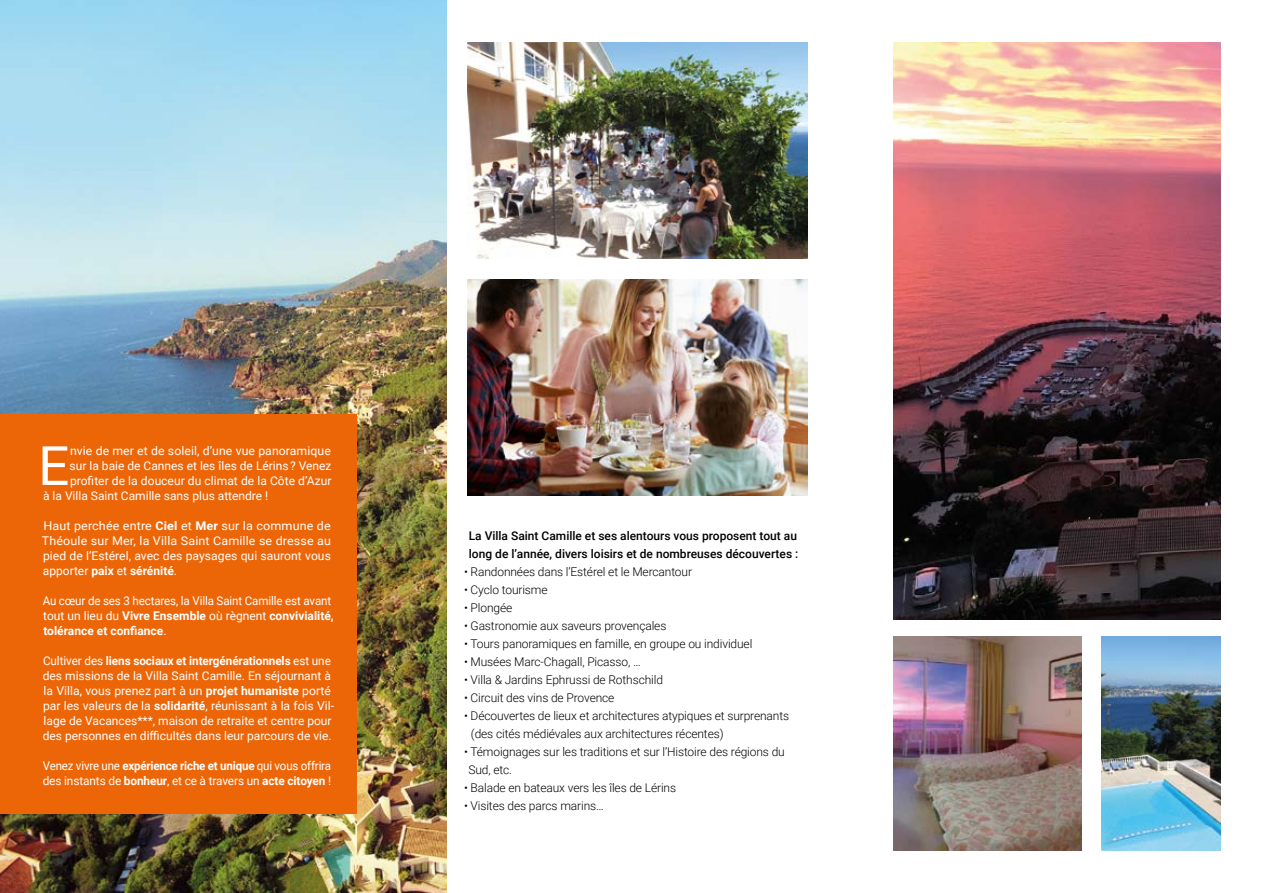
<style>
.page{position:relative;width:1263px;height:893px;background:#fff}
.page>*{position:absolute;margin:0;border:0;box-sizing:border-box;transform-origin:0 0}
.t1{font:54.15px "Roboto";color:#fff}
.t2{font:300 12px/18px "Roboto";letter-spacing:-.01em;color:#000}
.t3{font:12px/15px "Roboto";color:#fff}
.t4{font:12px/15px "Roboto";color:#fff;scale:.96 1}
.t5{font:12px/15px "Roboto";color:#fff;text-align:justify;scale:1.05 1}
.t6{font:500 12px/18px "Roboto";color:#000}
.s1{font-weight:700}
</style>
<div class="page">
<img style="left:893px;top:43px;width:327px;height:576px">
<img style="left:1102px;top:637px;width:118px;height:213px">
<img style="left:893px;top:637px;width:188px;height:213px">
<img style="left:468px;top:43px;width:340px;height:216px">
<img style="left:468px;top:279px;width:340px;height:216px">
<img style="left:0;top:0;width:446px;height:893px">
<div style="left:0;top:414px;width:357px;height:399px;background:#ec6608"></div>
<h1 class="t1" style="left:38px;top:428px;width:33px">E</h1>
<p class="t3" style="left:70px;top:443px;width:262px">nvie de mer et de soleil, d’une vue panoramique</p>
<p class="t3" style="left:70px;top:458px;width:263px">sur la baie de Cannes et les îles de Lérins ? Venez</p>
<p class="t3" style="left:70px;top:473px;width:263px">profiter de la douceur du climat de la Côte d’Azur</p>
<p class="t3" style="left:43px;top:488px;width:227px">à la Villa Saint Camille sans plus attendre !</p>
<p class="t5" style="left:42px;top:518px;width:277px">Haut perchée entre <span class="s1">Ciel</span> et <span class="s1">Mer</span> sur la commune de Théoule sur Mer, la Villa Saint Camille se dresse au pied de l’Estérel, avec des paysages qui sauront vous apporter <span class="s1">paix</span> et <span class="s1">sérénité</span>.</p>
<p class="t4" style="left:43px;top:593px;width:305px">Au cœur de ses 3 hectares, la Villa Saint Camille est avant tout un lieu du <span class="s1">Vivre Ensemble</span> où règnent <span class="s1">convivialité, tolérance et confiance</span>.</p>
<p class="t3" style="left:43px;top:653px;width:293px">Cultiver des <span class="s1">liens sociaux et intergénérationnels</span> est une des missions de la Villa Saint Camille. En séjournant à la Villa, vous prenez part à un <span class="s1">projet humaniste</span> porté par les valeurs de la <span class="s1">solidarité</span>, réunissant à la fois Vil&shy;lage de Vacances***, maison de retraite et centre pour des personnes en difficultés dans leur parcours de vie.</p>
<p class="t4" style="left:43px;top:758px;width:302px">Venez vivre une <span class="s1">expérience riche et unique</span> qui vous offrira des instants de <span class="s1">bonheur</span>, et ce à travers un <span class="s1">acte citoyen</span> !</p>
<p class="t6" style="left:469px;top:526px;width:331px">La Villa Saint Camille et ses alentours vous proposent tout au long de l’année, divers loisirs et de nombreuses découvertes :</p>
<p class="t2" style="left:464px;top:562px;width:229px">• Randonnées dans l’Estérel et le Mercantour</p>
<p class="t2" style="left:464px;top:580px;width:85px">• Cyclo tourisme</p>
<p class="t2" style="left:464px;top:598px;width:50px">• Plongée</p>
<p class="t2" style="left:464px;top:616px;width:204px">• Gastronomie aux saveurs provençales</p>
<p class="t2" style="left:464px;top:634px;width:290px">• Tours panoramiques en famille, en groupe ou individuel</p>
<p class="t2" style="left:464px;top:652px;width:178px">• Musées Marc-Chagall, Picasso, …</p>
<p class="t2" style="left:464px;top:670px;width:201px">• Villa &amp; Jardins Ephrussi de Rothschild</p>
<p class="t2" style="left:464px;top:688px;width:152px">• Circuit des vins de Provence</p>
<p class="t2" style="left:471px;top:706px;width:320px;text-indent:-7px">• Découvertes de lieux et architectures atypiques et surprenants (des cités médiévales aux architectures récentes)</p>
<p class="t2" style="left:468px;top:742px;width:318px;text-indent:-4px">• Témoignages sur les traditions et sur l’Histoire des régions du<br>Sud, etc.</p>
<p class="t2" style="left:464px;top:778px;width:214px">• Balade en bateaux vers les îles de Lérins</p>
<p class="t2" style="left:464px;top:796px;width:141px">• Visites des parcs marins…</p>
</div>
